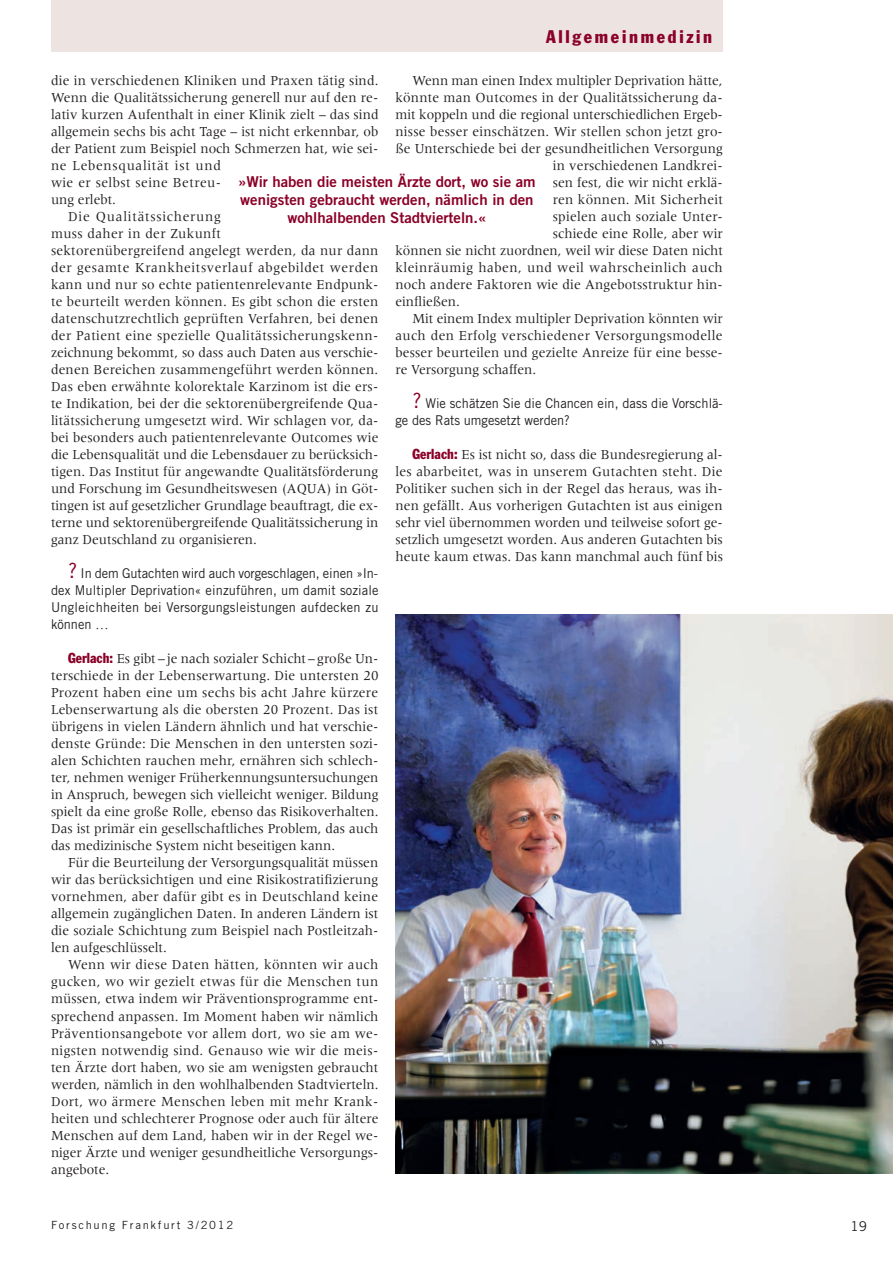
<style>
.page{position:relative;width:893px;height:1263px;background:#fff}
.page>*{position:absolute;margin:0;border:0;box-sizing:border-box;transform-origin:0 0}
.t1{font:condensed 18px "Franklin Gothic";letter-spacing:.15em;color:#8b0128}
.t2{font:15px/18px "Trade Gothic Bold Two";color:#8b0128;text-align:center}
.t3{font:14.25px/17px "Meridien";letter-spacing:.01em;color:#231f20;text-align:justify;scale:.95 1}
.t4{font:14.25px "Meridien";letter-spacing:.03em;color:#231f20;scale:.95 1}
.t5{font:14.25px "Meridien";letter-spacing:.04em;color:#231f20;scale:.95 1}
.t6{font:14.25px "Meridien";letter-spacing:.035em;color:#231f20;scale:.95 1}
.t7{font:14.25px "Meridien";letter-spacing:.05em;color:#231f20;scale:.95 1}
.t8{font:14.25px "Meridien";letter-spacing:.055em;color:#231f20;scale:.95 1}
.t9{font:13.5px/17px "Trade Gothic";color:#231f20;text-align:justify;scale:.95 1}
.t10{font:13.5px "Trade Gothic";color:#231f20}
.t11{font:11.25px "Trade Gothic";letter-spacing:.15em;color:#231f20}
.s1{font-size:21px;color:#8b0128}
.s2{font-family:"Franklin Gothic";font-stretch:condensed;color:#8b0128}
.s3{font-family:"Meridien";font-style:italic;font-size:14.25px}
</style>
<div class="page">
<div style="left:51px;top:0;width:672px;height:51px;background:#ede3e1"></div>
<img style="left:395px;top:614px;width:498px;height:560px">
<p class="t1" style="left:546px;top:26px;width:168px">Allgemeinmedizin</p>
<p class="t3" style="left:412px;top:72px;width:328px">Wenn man einen Index multipler Deprivation hätte,</p>
<p class="t3" style="left:395px;top:89px;width:346px">könnte man Outcomes in der Qualitätssicherung da-</p>
<p class="t3" style="left:395px;top:106px;width:346px">mit koppeln und die regional unterschiedlichen Ergeb-</p>
<p class="t3" style="left:395px;top:123px;width:346px">nisse besser einschätzen. Wir stellen schon jetzt gro-</p>
<p class="t3" style="left:395px;top:140px;width:346px">ße Unterschiede bei der gesundheitlichen Versorgung</p>
<p class="t3" style="left:553px;top:157px;width:181px">in verschiedenen Landkrei-</p>
<p class="t3" style="left:553px;top:174px;width:181px">sen fest, die wir nicht erklä-</p>
<p class="t3" style="left:553px;top:191px;width:181px">ren können. Mit Sicherheit</p>
<p class="t3" style="left:553px;top:208px;width:181px">spielen auch soziale Unter-</p>
<p class="t3" style="left:553px;top:225px;width:181px">schiede eine Rolle, aber wir</p>
<p class="t3" style="left:395px;top:242px;width:346px">können sie nicht zuordnen, weil wir diese Daten nicht</p>
<p class="t6" style="left:395px;top:260px;width:346px">kleinräumig haben, und weil wahrscheinlich auch</p>
<p class="t3" style="left:395px;top:276px;width:346px">noch andere Faktoren wie die Angebotsstruktur hin-</p>
<p class="t3" style="left:395px;top:293px;width:69px">einfließen.</p>
<p class="t3" style="left:412px;top:310px;width:328px">Mit einem Index multipler Deprivation könnten wir</p>
<p class="t3" style="left:395px;top:327px;width:346px">auch den Erfolg verschiedener Versorgungsmodelle</p>
<p class="t3" style="left:395px;top:344px;width:346px">besser beurteilen und gezielte Anreize für eine besse-</p>
<p class="t3" style="left:395px;top:361px;width:150px">re Versorgung schaffen.</p>
<p class="t9" style="left:395px;top:395px;width:346px;text-indent:17px"><span class="s1">?</span> Wie schätzen Sie die Chancen ein, dass die Vorschlä&shy;ge des Rats umgesetzt werden?</p>
<p class="t3" style="left:395px;top:446px;width:346px;text-indent:17px"><span class="s2">Gerlach:</span> Es ist nicht so, dass die Bundesregierung al&shy;les abarbeitet, was in unserem Gutachten steht. Die Politiker suchen sich in der Regel das heraus, was ih&shy;nen gefällt. Aus vorherigen Gutachten ist aus einigen sehr viel übernommen worden und teilweise sofort ge&shy;setzlich umgesetzt worden. Aus anderen Gutachten bis heute kaum etwas. Das kann manchmal auch fünf bis</p>
<p class="t3" style="left:51px;top:72px;width:346px">die in verschiedenen Kliniken und Praxen tätig sind.</p>
<p class="t3" style="left:51px;top:89px;width:346px">Wenn die Qualitätssicherung generell nur auf den re-</p>
<p class="t3" style="left:51px;top:106px;width:346px">lativ kurzen Aufenthalt in einer Klinik zielt – das sind</p>
<p class="t3" style="left:51px;top:123px;width:346px">allgemein sechs bis acht Tage – ist nicht erkennbar, ob</p>
<p class="t3" style="left:51px;top:140px;width:346px">der Patient zum Beispiel noch Schmerzen hat, wie sei-</p>
<p class="t7" style="left:51px;top:158px;width:180px">ne Lebensqualität ist und</p>
<p class="t4" style="left:51px;top:175px;width:181px">wie er selbst seine Betreu-</p>
<p class="t3" style="left:51px;top:191px;width:70px">ung erlebt.</p>
<p class="t8" style="left:68px;top:209px;width:163px">Die Qualitätssicherung</p>
<p class="t3" style="left:51px;top:225px;width:180px">muss daher in der Zukunft</p>
<p class="t3" style="left:51px;top:242px;width:346px">sektorenübergreifend angelegt werden, da nur dann</p>
<p class="t5" style="left:51px;top:260px;width:346px">der gesamte Krankheitsverlauf abgebildet werden</p>
<p class="t3" style="left:51px;top:276px;width:346px">kann und nur so echte patientenrelevante Endpunk-</p>
<p class="t3" style="left:51px;top:293px;width:346px">te beurteilt werden können. Es gibt schon die ersten</p>
<p class="t3" style="left:51px;top:310px;width:346px">datenschutzrechtlich geprüften Verfahren, bei denen</p>
<p class="t4" style="left:51px;top:328px;width:346px">der Patient eine spezielle Qualitätssicherungskenn-</p>
<p class="t3" style="left:51px;top:344px;width:346px">zeichnung bekommt, so dass auch Daten aus verschie-</p>
<p class="t3" style="left:51px;top:361px;width:346px">denen Bereichen zusammengeführt werden können.</p>
<p class="t3" style="left:51px;top:378px;width:346px">Das eben erwähnte kolorektale Karzinom ist die ers-</p>
<p class="t3" style="left:51px;top:395px;width:346px">te Indikation, bei der die sektorenübergreifende Qua-</p>
<p class="t3" style="left:51px;top:412px;width:346px">litätssicherung umgesetzt wird. Wir schlagen vor, da-</p>
<p class="t3" style="left:51px;top:429px;width:346px">bei besonders auch patientenrelevante Outcomes wie</p>
<p class="t3" style="left:51px;top:446px;width:346px">die Lebensqualität und die Lebensdauer zu berücksich-</p>
<p class="t3" style="left:51px;top:463px;width:346px">tigen. Das Institut für angewandte Qualitätsförderung</p>
<p class="t3" style="left:51px;top:480px;width:346px">und Forschung im Gesundheitswesen (AQUA) in Göt-</p>
<p class="t3" style="left:51px;top:497px;width:346px">tingen ist auf gesetzlicher Grundlage beauftragt, die ex-</p>
<p class="t3" style="left:51px;top:514px;width:346px">terne und sektorenübergreifende Qualitätssicherung in</p>
<p class="t3" style="left:51px;top:531px;width:218px">ganz Deutschland zu organisieren.</p>
<p class="t9" style="left:51px;top:565px;width:346px;text-indent:17px"><span class="s1">?</span> In dem Gutachten wird auch vorgeschlagen, einen »In&shy;dex Multipler Deprivation« einzuführen, um damit soziale Ungleichheiten bei Versorgungsleistungen aufdecken zu können <span class="s3">…</span></p>
<p class="t3" style="left:51px;top:650px;width:346px;text-indent:17px"><span class="s2">Gerlach:</span> Es gibt – je nach sozialer Schicht – große Un&shy;terschiede in der Lebenserwartung. Die untersten 20<br>Prozent haben eine um sechs bis acht Jahre kürzere Lebenserwartung als die obersten 20 Prozent. Das ist übrigens in vielen Ländern ähnlich und hat verschie&shy;denste Gründe: Die Menschen in den untersten sozi&shy;alen Schichten rauchen mehr, ernähren sich schlech&shy;ter, nehmen weniger Früherkennungsuntersuchungen in Anspruch, bewegen sich vielleicht weniger. Bildung spielt da eine große Rolle, ebenso das Risikoverhalten.<br>Das ist primär ein gesellschaftliches Problem, das auch das medizinische System nicht beseitigen kann.</p>
<p class="t3" style="left:51px;top:854px;width:346px;text-indent:17px">Für die Beurteilung der Versorgungsqualität müssen wir das berücksichtigen und eine Risikostratifizierung vornehmen, aber dafür gibt es in Deutschland keine allgemein zugänglichen Daten. In anderen Ländern ist die soziale Schichtung zum Beispiel nach Postleitzah&shy;len aufgeschlüsselt.</p>
<p class="t3" style="left:51px;top:956px;width:346px;text-indent:17px">Wenn wir diese Daten hätten, könnten wir auch gucken, wo wir gezielt etwas für die Menschen tun müssen, etwa indem wir Präventionsprogramme ent&shy;sprechend anpassen. Im Moment haben wir nämlich Präventionsangebote vor allem dort, wo sie am we&shy;nigsten notwendig sind. Genauso wie wir die meis&shy;ten Ärzte dort haben, wo sie am wenigsten gebraucht werden, nämlich in den wohlhalbenden Stadtvierteln.<br>Dort, wo ärmere Menschen leben mit mehr Krank&shy;heiten und schlechterer Prognose oder auch für ältere Menschen auf dem Land, haben wir in der Regel we&shy;niger Ärzte und weniger gesundheitliche Versorgungs&shy;angebote.</p>
<p class="t2" style="left:238px;top:172px;width:299px">»Wir haben die meisten Ärzte dort, wo sie am wenigsten gebraucht werden, nämlich in den wohlhalbenden Stadtvierteln.«</p>
<p class="t11" style="left:51px;top:1218px;width:184px">Forschung Frankfurt 3/2012</p>
<p class="t10" style="left:850px;top:1217px;width:18px">19</p>
</div>
